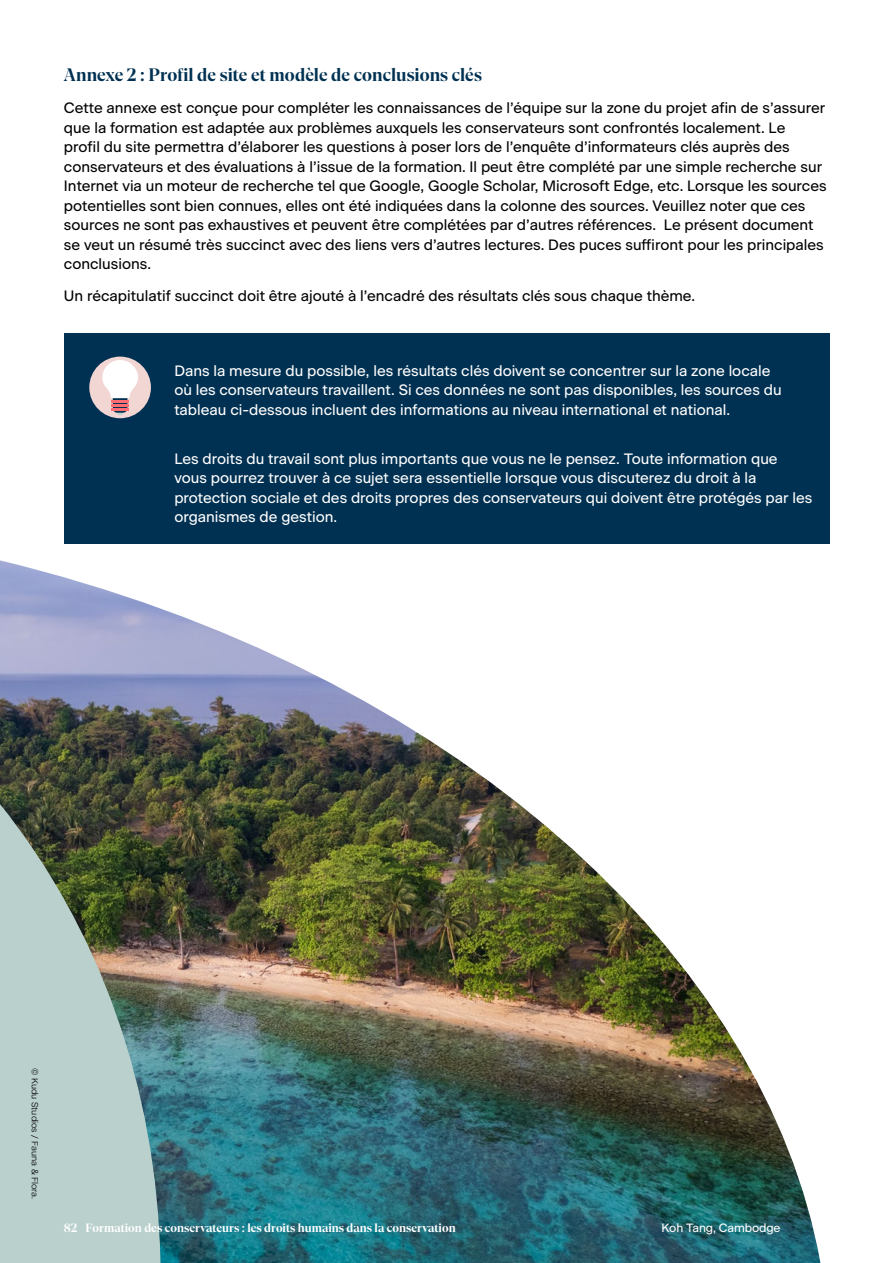
<style>
.page{position:relative;width:893px;height:1263px;background:#fff}
.page>*{position:absolute;margin:0;border:0;box-sizing:border-box;transform-origin:0 0}
.t1{font:700 18px "At Gambit";color:#003152}
.t2{font:15px/19.5px "Beausite Classic";color:#000}
.t3{font:15px/19.5px "Beausite Classic";color:#fff}
.t4{font:700 12px "At Gambit";color:#fff}
.Aimee__Image_captions{font:12px "Beausite Classic";letter-spacing:-.01em;color:#fff}
.t5{font:300 9px "Beausite Classic";color:#000}
</style>
<div class="page">
<img style="left:0;top:560px;width:820px;height:703px">
<div style="left:64px;top:334px;width:765px;height:210px;background:#003152"></div>
<div style="left:89px;top:357px;width:62px;height:61px;background:#f2d6d4;border-radius:50%"></div>
<svg style="left:102px;top:360px;width:36px;height:56px"></svg>
<hr style="left:112px;top:404px;width:17px;height:3px;background:#fd6c71">
<hr style="left:112px;top:408px;width:17px;height:3px;background:#fd6c71">
<p class="t1" style="left:64px;top:63px;width:419px">Annexe 2 : Profil de site et modèle de conclusions clés</p>
<p class="t2" style="left:64px;top:97px;width:764px">Cette annexe est conçue pour compléter les connaissances de l’équipe sur la zone du projet afin de s’assurer que la formation est adaptée aux problèmes auxquels les conservateurs sont confrontés localement. Le<br>profil du site permettra d’élaborer les questions à poser lors de l’enquête d’informateurs clés auprès des conservateurs et des évaluations à l’issue de la formation. Il peut être complété par une simple recherche sur Internet via un moteur de recherche tel que Google, Google Scholar, Microsoft Edge, etc. Lorsque les sources potentielles sont bien connues, elles ont été indiquées dans la colonne des sources. Veuillez noter que ces sources ne sont pas exhaustives et peuvent être complétées par d’autres références. Le présent document se veut un résumé très succinct avec des liens vers d’autres lectures. Des puces suffiront pour les principales conclusions.</p>
<p class="t2" style="left:64px;top:285px;width:633px">Un récapitulatif succinct doit être ajouté à l’encadré des résultats clés sous chaque thème.</p>
<p class="t3" style="left:174px;top:359px;width:609px">Dans la mesure du possible, les résultats clés doivent se concentrer sur la zone locale où les conservateurs travaillent. Si ces données ne sont pas disponibles, les sources du tableau ci-dessous incluent des informations au niveau international et national.</p>
<p class="t3" style="left:174px;top:448px;width:639px">Les droits du travail sont plus importants que vous ne le pensez. Toute information que vous pourrez trouver à ce sujet sera essentielle lorsque vous discuterez du droit à la protection sociale et des droits propres des conservateurs qui doivent être protégés par les organismes de gestion.</p>
<p class="t5" style="left:42px;top:1068px;width:133px;rotate:90deg">© Kudu Studios / Fauna &amp; Flora.</p>
<p class="t4" style="left:64px;top:1220px;width:15px">82</p>
<p class="t4" style="left:86px;top:1220px;width:372px">Formation des conservateurs : les droits humains dans la conservation</p>
<p class="Aimee__Image_captions" style="left:662px;top:1218px;width:120px">Koh Tang, Cambodge</p>
</div>
